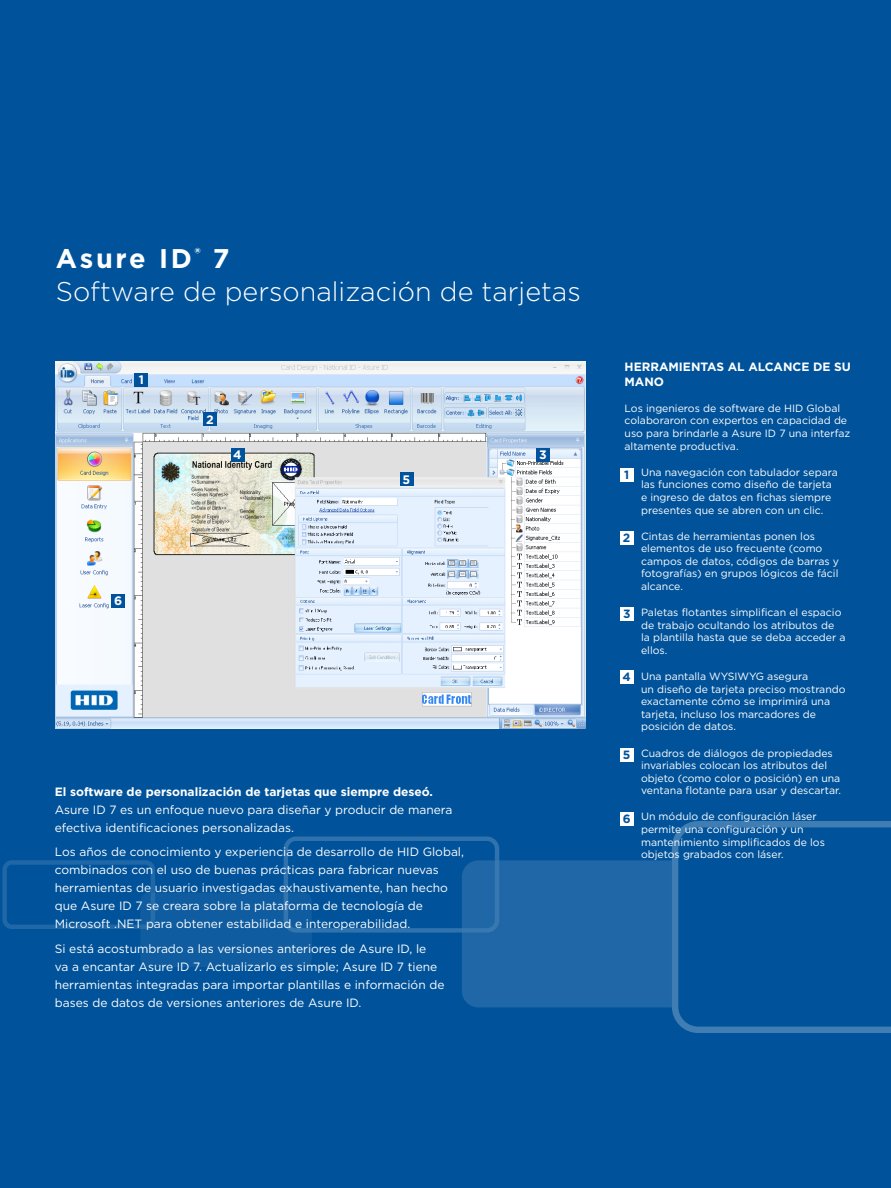
<style>
.page{position:relative;width:891px;height:1188px;background:#00539b}
.page>*{position:absolute;margin:0;border:0;box-sizing:border-box;transform-origin:0 0}
.t1{font:300 27px "Gotham";color:#fff}
.t2{font:700 27px "Gotham";letter-spacing:.1em;color:#fff}
.t3{font:700 12.3px "Gotham";color:#fff}
.body_copy{font:12px/18px "Gotham";color:#fff}
.Paragraph_Headers{font:700 12px "Gotham";color:#fff}
.Bullet_header{font:700 12px/14.4px "Gotham";color:#fff}
.t4{font:700 12px "Gotham";color:#00539b}
.bullets_white{font:10.5px/12.6px "Gotham";color:#fff}
</style>
<div class="page">
<div style="left:284px;top:837px;width:215px;height:96px;border:4px solid #fff;border-radius:10px"></div>
<div style="left:140px;top:893px;width:172px;height:74px;background:#0f5da0;border-radius:8px"></div>
<div style="left:2px;top:860px;width:153px;height:69px;border:4px solid #fff;border-radius:7px"></div>
<svg style="left:672px;top:821px;width:219px;height:212px"></svg>
<div style="left:462px;top:860px;width:210px;height:147px;background:#1f67a7"></div>
<img style="left:56px;top:362px;width:529px;height:367px">
<div style="left:134px;top:373px;width:14px;height:14px;background:#00529c"></div>
<div style="left:231px;top:448px;width:13px;height:14px;background:#00529c"></div>
<div style="left:203px;top:413px;width:14px;height:13px;background:#00529c"></div>
<div style="left:400px;top:472px;width:13px;height:14px;background:#00529c"></div>
<div style="left:111px;top:594px;width:14px;height:14px;background:#00529c"></div>
<div style="left:536px;top:448px;width:14px;height:14px;background:#00529c"></div>
<div style="left:620px;top:468px;width:14px;height:13px;background:#fff"></div>
<div style="left:620px;top:670px;width:14px;height:14px;background:#fff"></div>
<div style="left:620px;top:531px;width:14px;height:14px;background:#fff"></div>
<div style="left:620px;top:607px;width:14px;height:14px;background:#fff"></div>
<div style="left:620px;top:748px;width:14px;height:14px;background:#fff"></div>
<div style="left:620px;top:812px;width:14px;height:14px;background:#fff"></div>
<p class="t2" style="left:56px;top:241px;width:175px">Asure ID<sup>®</sup> 7</p>
<p class="t1" style="left:56px;top:274px;width:527px">Software de personalización de tarjetas</p>
<p class="t3" style="left:139px;top:372px;width:7px">1</p>
<p class="t3" style="left:114px;top:593px;width:10px">6</p>
<p class="t3" style="left:206px;top:411px;width:9px">2</p>
<p class="t3" style="left:233px;top:446px;width:10px">4</p>
<p class="t3" style="left:403px;top:471px;width:9px">5</p>
<p class="Paragraph_Headers" style="left:55px;top:783px;width:380px">El software de personalización de tarjetas que siempre deseó.</p>
<p class="body_copy" style="left:55px;top:800px;width:399px">Asure ID 7 es un enfoque nuevo para diseñar y producir de manera efectiva identificaciones personalizadas.</p>
<p class="body_copy" style="left:55px;top:843px;width:411px">Los años de conocimiento y experiencia de desarrollo de HID Global, combinados con el uso de buenas prácticas para fabricar nuevas herramientas de usuario investigadas exhaustivamente, han hecho que Asure ID 7 se creara sobre la plataforma de tecnología de Microsoft .NET para obtener estabilidad e interoperabilidad.</p>
<p class="body_copy" style="left:55px;top:940px;width:391px">Si está acostumbrado a las versiones anteriores de Asure ID, le<br>va a encantar Asure ID 7. Actualizarlo es simple; Asure ID 7 tiene herramientas integradas para importar plantillas e información de bases de datos de versiones anteriores de Asure ID.</p>
<p class="t3" style="left:539px;top:446px;width:9px">3</p>
<p class="Bullet_header" style="left:625px;top:360px;width:228px">HERRAMIENTAS AL ALCANCE DE SU<br>MANO</p>
<p class="bullets_white" style="left:625px;top:402px;width:227px">Los ingenieros de software de HID Global colaboraron con expertos en capacidad de uso para brindarle a Asure ID 7 una interfaz altamente productiva.</p>
<p class="bullets_white" style="left:641px;top:466px;width:198px">Una navegación con tabulador separa las funciones como diseño de tarjeta e ingreso de datos en fichas siempre presentes que se abren con un clic.</p>
<p class="bullets_white" style="left:641px;top:529px;width:200px">Cintas de herramientas ponen los elementos de uso frecuente (como campos de datos, códigos de barras y fotografías) en grupos lógicos de fácil alcance.</p>
<p class="bullets_white" style="left:641px;top:606px;width:206px">Paletas flotantes simplifican el espacio de trabajo ocultando los atributos de la plantilla hasta que se deba acceder a ellos.</p>
<p class="bullets_white" style="left:641px;top:670px;width:206px">Una pantalla WYSIWYG asegura<br>un diseño de tarjeta preciso mostrando exactamente cómo se imprimirá una tarjeta, incluso los marcadores de posición de datos.</p>
<p class="bullets_white" style="left:641px;top:746px;width:201px">Cuadros de diálogos de propiedades invariables colocan los atributos del objeto (como color o posición) en una ventana flotante para usar y descartar.</p>
<p class="bullets_white" style="left:641px;top:810px;width:185px">Un módulo de configuración láser permite una configuración y un mantenimiento simplificados de los objetos grabados con láser.</p>
<p class="t4" style="left:624px;top:467px;width:7px">1</p>
<p class="t4" style="left:623px;top:530px;width:9px">2</p>
<p class="t4" style="left:623px;top:606px;width:9px">3</p>
<p class="t4" style="left:623px;top:669px;width:10px">4</p>
<p class="t4" style="left:623px;top:747px;width:9px">5</p>
<p class="t4" style="left:623px;top:811px;width:9px">6</p>
</div>
